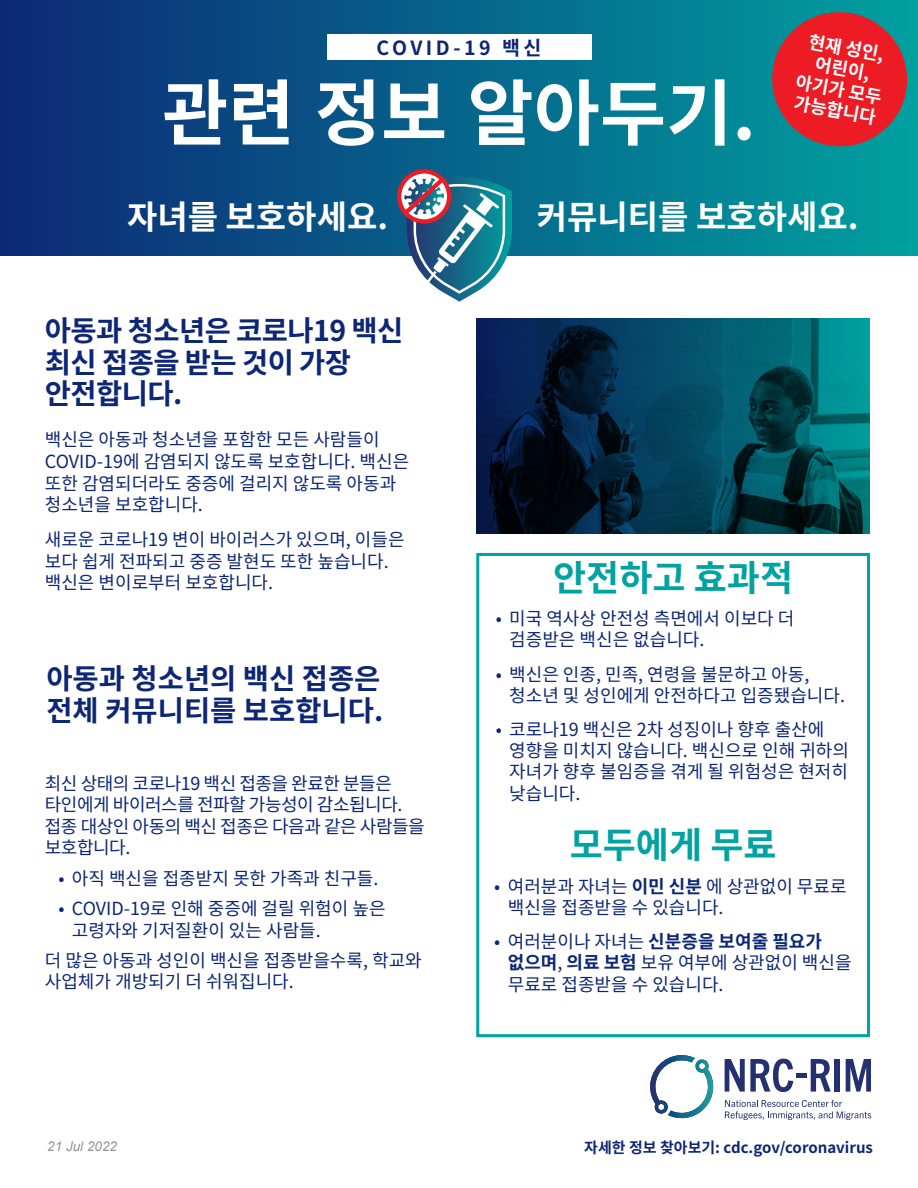
<style>
.page{position:relative;width:918px;height:1188px;background:#fff}
.page>*{position:absolute;margin:0;border:0;box-sizing:border-box;transform-origin:0 0}
.t1{font:700 72px "Noto Sans CJ Kjp";color:#fff}
.t2{font:700 36px "Noto Sans CJ Kjp";color:#00a3a1}
.t3{font:700 33px "Noto Sans CJ Kjp";color:#fff}
.t4{font:700 28.5px/31.5px "Noto Sans CJ Kjp";letter-spacing:-.02em;color:#0d2675}
.t5{font:700 28.5px/31.5px "Noto Sans CJ Kjp";color:#0d2675}
.t6{font:700 19.5px "Noto Sans CJ Kjp";letter-spacing:.18em;color:#0d2675}
.t7{font:18px/21.6px "Noto Sans CJ Kjp";color:#0d2675}
.t8{font:18px/21.6px "Noto Sans CJ Kjp";letter-spacing:-.025em;color:#0d2675}
.t9{font:700 18px "Noto Sans CJ Kjp";color:#fff}
.t10{font:700 15px "Noto Sans CJ Kjp";color:#0d2675}
.Date_Modified{font:italic 13.5px "Arial";color:#939598}
.s1{font-weight:700}
</style>
<div class="page">
<div style="left:0;top:0;width:918px;height:256px;background:linear-gradient(to right,#0d2976,#01a1a0)"></div>
<div style="left:327px;top:35px;width:264px;height:25px;background:#fff"></div>
<div style="left:476px;top:553px;width:394px;height:484px;border:3px solid #00a3a1"></div>
<svg style="left:397px;top:169px;width:115px;height:133px"></svg>
<svg style="left:761px;top:1px;width:157px;height:154px;background:#8b4e55"></svg>
<svg style="left:476px;top:319px;width:394px;height:214px;background:#023c51"></svg>
<svg style="left:725px;top:1059px;width:68px;height:33px"></svg>
<div style="left:796px;top:1073px;width:10px;height:5px;background:#25306f"></div>
<svg style="left:811px;top:1059px;width:20px;height:33px"></svg>
<div style="left:835px;top:1059px;width:5px;height:33px;background:#25306f"></div>
<svg style="left:846px;top:1059px;width:25px;height:33px"></svg>
<svg style="left:725px;top:1100px;width:146px;height:19px"></svg>
<svg style="left:650px;top:1055px;width:64px;height:64px"></svg>
<p class="t6" style="left:377px;top:37px;width:166px">COVID-19 백신</p>
<p class="t1" style="left:162px;top:73px;width:595px">관련 정보 알아두기.</p>
<p class="t9" style="left:811px;top:31px;width:78px;rotate:10deg">현재 성인,</p>
<p class="t9" style="left:817px;top:54px;width:57px;rotate:10deg">어린이,</p>
<p class="t9" style="left:798px;top:72px;width:88px;rotate:10deg">아기가 모두</p>
<p class="t9" style="left:796px;top:93px;width:84px;rotate:10deg">가능합니다</p>
<p class="t3" style="left:127px;top:198px;width:263px">자녀를 보호하세요.</p>
<p class="t4" style="left:45px;top:316px;width:360px">아동과 청소년은 코로나19 백신 최신 접종을 받는 것이 가장 안전합니다.</p>
<p class="t7" style="left:45px;top:429px;width:366px">백신은 아동과 청소년을 포함한 모든 사람들이<br>COVID-19에 감염되지 않도록 보호합니다. 백신은 또한 감염되더라도 중증에 걸리지 않도록 아동과 청소년을 보호합니다.</p>
<p class="t7" style="left:45px;top:529px;width:361px">새로운 코로나19 변이 바이러스가 있으며, 이들은 보다 쉽게 전파되고 중증 발현도 또한 높습니다. 백신은 변이로부터 보호합니다.</p>
<p class="t5" style="left:46px;top:664px;width:338px">아동과 청소년의 백신 접종은 전체 커뮤니티를 보호합니다.</p>
<p class="t8" style="left:45px;top:773px;width:381px">최신 상태의 코로나19 백신 접종을 완료한 분들은 타인에게 바이러스를 전파할 가능성이 감소됩니다. 접종 대상인 아동의 백신 접종은 다음과 같은 사람들을 보호합니다.</p>
<p class="t7" style="left:58px;top:868px;width:322px">• 아직 백신을 접종받지 못한 가족과 친구들.</p>
<p class="t7" style="left:72px;top:898px;width:315px;text-indent:-14px">• COVID-19로 인해 중증에 걸릴 위험이 높은 고령자와 기저질환이 있는 사람들.</p>
<p class="t7" style="left:45px;top:950px;width:378px">더 많은 아동과 성인이 백신을 접종받을수록, 학교와 사업체가 개방되기 더 쉬워집니다.</p>
<p class="t3" style="left:537px;top:198px;width:323px">커뮤니티를 보호하세요.</p>
<p class="t2" style="left:553px;top:557px;width:242px">안전하고 효과적</p>
<p class="t7" style="left:509px;top:608px;width:287px;line-height:21px;text-indent:-14px">• 미국 역사상 안전성 측면에서 이보다 더 검증받은 백신은 없습니다.</p>
<p class="t7" style="left:509px;top:664px;width:337px;line-height:21px;text-indent:-14px">• 백신은 인종, 민족, 연령을 불문하고 아동, 청소년 및 성인에게 안전하다고 입증됐습니다.</p>
<p class="t7" style="left:509px;top:719px;width:341px;line-height:21.1px;text-indent:-14px">• 코로나19 백신은 2차 성징이나 향후 출산에 영향을 미치지 않습니다. 백신으로 인해 귀하의 자녀가 향후 불임증을 겪게 될 위험성은 현저히 낮습니다.</p>
<p class="t2" style="left:570px;top:825px;width:208px">모두에게 무료</p>
<p class="t7" style="left:508px;top:876px;width:340px;line-height:21px;text-indent:-14px">• 여러분과 자녀는 <span class="s1">이민 신분</span> 에 상관없이 무료로 백신을 접종받을 수 있습니다.</p>
<p class="t7" style="left:508px;top:931px;width:345px;text-indent:-14px">• 여러분이나 자녀는 <span class="s1">신분증을 보여줄 필요가 없으며</span>, <span class="s1">의료 보험</span> 보유 여부에 상관없이 백신을 무료로 접종받을 수 있습니다.</p>
<p class="Date_Modified" style="left:47px;top:1137px;width:71px">21 Jul 2022</p>
<p class="t10" style="left:584px;top:1139px;width:290px">자세한 정보 찾아보기: cdc.gov/coronavirus</p>
</div>
